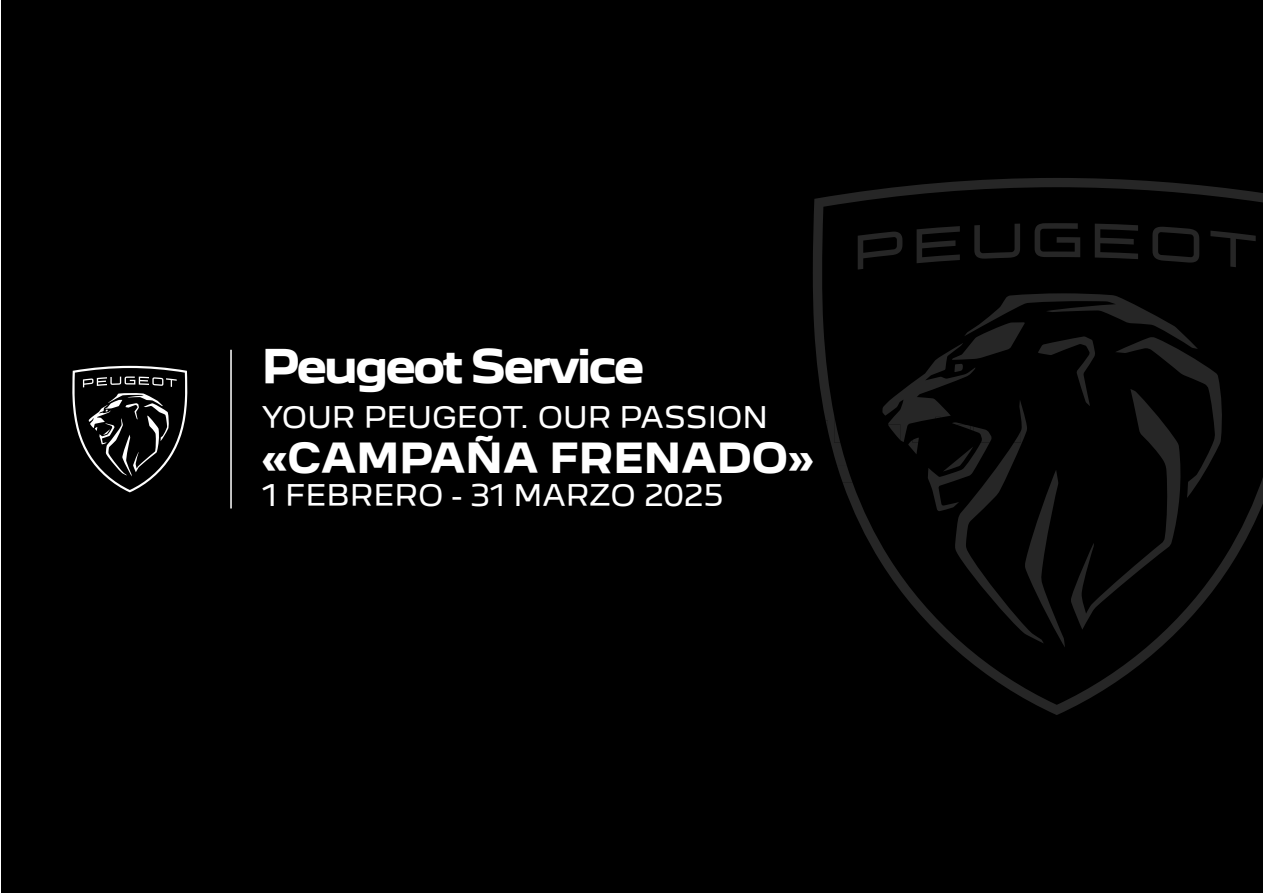
<style>
.page{position:relative;width:1263px;height:893px;background:#fff}
.page>*{position:absolute;margin:0;border:0;box-sizing:border-box;transform-origin:0 0}
.t1{font:700 42px "Peugeot New";letter-spacing:-.075em;color:#fff}
.t2{font:700 37.5px "Peugeot New";color:#fff}
.t3{font:27px "Peugeot New";color:#fff}
</style>
<div class="page">
<div style="left:2px;top:0;width:1261px;height:893px;background:#000"></div>
<svg style="left:813px;top:178px;width:450px;height:288px"></svg>
<svg style="left:826px;top:421px;width:2px;height:10px"></svg>
<svg style="left:834px;top:417px;width:6px;height:26px"></svg>
<svg style="left:842px;top:471px;width:421px;height:244px"></svg>
<svg style="left:837px;top:466px;width:15px;height:16px"></svg>
<svg style="left:72px;top:366px;width:116px;height:126px"></svg>
<hr style="left:230px;top:350px;width:2px;height:158px;background:#fff">
<h1 class="t1" style="left:262px;top:339px;width:384px">Peugeot Service</h1>
<p class="t3" style="left:262px;top:400px;width:508px">YOUR PEUGEOT. OUR PASSION</p>
<h2 class="t2" style="left:262px;top:433px;width:554px">«CAMPAÑA FRENADO»</h2>
<p class="t3" style="left:262px;top:477px;width:463px">1 FEBRERO - 31 MARZO 2025</p>
</div>
